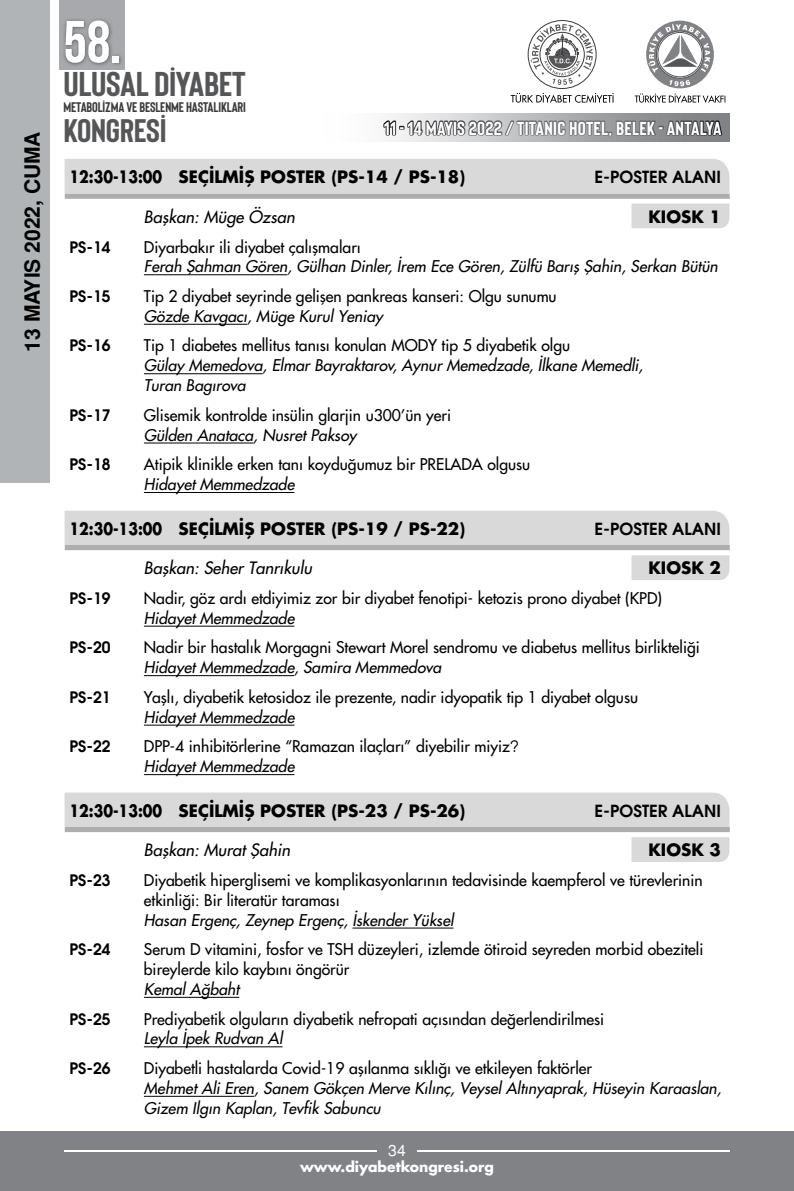
<style>
.page{position:relative;width:794px;height:1191px;background:#fff}
.page>*{position:absolute;margin:0;border:0;box-sizing:border-box;transform-origin:0 0}
.t1{font:700 58.98px "Bebas Neue";color:#fff}
.t2{font:700 34.48px "Bison";letter-spacing:-.01em;color:#555658;scale:1.11 1}
.t3{font:700 32.55px "Bison";letter-spacing:-.01em;color:#555658;scale:1.11 1}
.t4{font:700 21px "Helvetica Tr";color:#000}
.t5{font:700 18.72px "Bison";letter-spacing:.015em;color:#fff;scale:1.09 1}
.t6{font:16.62px "Futura Bold Tr";color:#000;scale:.85 1}
.t7{font:16.62px "Futura Italic Tr";color:#000}
.t8{font:16.62px "Avant Garde Bold Tr";color:#000}
.t9{font:16.62px "Futura Bold Tr";color:#000}
.t10{font:15.75px/19.8px "Futura Normal Tr";color:#000}
.t11{font:15.75px/19.8px "Futura Italic Tr";color:#000}
.t12{font:15.75px "Avant Garde Bold Tr";color:#000}
.t13{font:15.75px "Helvetica Normal Tr";color:#fff}
.t14{font:700 14px "Bison";letter-spacing:-.01em;color:#3c3b3d;scale:1.04 1}
.t15{font:14px "Futura Bold Tr";color:#fff}
.s1{font-family:"Bebas Neue"}
.s2{font-family:"Avant Garde Tr"}
</style>
<div class="page">
<div style="left:646px;top:21px;width:68px;height:67px;background:#808285;border-radius:50%"></div>
<svg style="left:656px;top:31px;width:47px;height:47px"></svg>
<svg style="left:648px;top:24px;width:62px;height:49px"></svg>
<svg style="left:669px;top:80px;width:21px;height:6px"></svg>
<div style="left:59px;top:0;width:66px;height:69px;background:#a7a9ac"></div>
<img style="left:59px;top:19px;width:66px;height:51px">
<div style="left:321px;top:114px;width:408px;height:28px;background:linear-gradient(to right,#fff,#74777a)"></div>
<svg style="left:510px;top:93px;width:103px;height:10px"></svg>
<svg style="left:634px;top:93px;width:91px;height:10px"></svg>
<svg style="left:382px;top:116px;width:341px;height:22px;background:#898a8c"></svg>
<svg style="left:528px;top:21px;width:68px;height:67px"></svg>
<div style="left:527px;top:20px;width:69px;height:69px;border:1px solid #3c3b3d;border-radius:50%"></div>
<svg style="left:530px;top:24px;width:63px;height:61px"></svg>
<div style="left:0;top:0;width:50px;height:483px;background:#b1b4b6"></div>
<div style="left:0;top:1131px;width:794px;height:60px;background:#808285"></div>
<hr style="left:417px;top:1149px;width:313px;height:2px;background:#fff">
<hr style="left:64px;top:1149px;width:312px;height:2px;background:#fff">
<hr style="left:144px;top:274px;width:143px;height:1px;background:#000">
<hr style="left:144px;top:324px;width:103px;height:1px;background:#000">
<hr style="left:144px;top:373px;width:119px;height:1px;background:#000">
<hr style="left:144px;top:443px;width:109px;height:1px;background:#000">
<hr style="left:144px;top:492px;width:150px;height:1px;background:#000">
<hr style="left:144px;top:626px;width:150px;height:1px;background:#000">
<hr style="left:144px;top:675px;width:150px;height:1px;background:#000">
<hr style="left:144px;top:725px;width:150px;height:1px;background:#000">
<hr style="left:144px;top:774px;width:150px;height:1px;background:#000">
<hr style="left:352px;top:927px;width:101px;height:1px;background:#000">
<hr style="left:144px;top:997px;width:95px;height:1px;background:#000">
<hr style="left:144px;top:1046px;width:138px;height:1px;background:#000">
<hr style="left:144px;top:1096px;width:110px;height:1px;background:#000">
<svg style="left:64px;top:159px;width:665px;height:69px"></svg>
<svg style="left:64px;top:510px;width:665px;height:70px"></svg>
<svg style="left:64px;top:792px;width:665px;height:70px"></svg>
<h3 class="t4" style="left:20px;top:351px;width:222px;rotate:-90deg">13 MAYIS 2022, CUMA</h3>
<h1 class="t1" style="left:63px;top:10px;width:59px">58.</h1>
<h2 class="t2" style="left:63px;top:62px;width:166px">ULUSAL DİYABET</h2>
<p class="t14" style="left:63px;top:98px;width:177px">METABOLİZMA VE BESLENME HASTALIKLARI</p>
<h3 class="t3" style="left:63px;top:110px;width:94px">KONGRESİ</h3>
<p class="t5" style="left:384px;top:116px;width:311px">11 - 1<span class="s1">4</span> MAYIS 2022 / TITANIC HOTEL, BELEK - ANTALYA</p>
<p class="t6" style="left:69px;top:165px;width:467px">12:30-13:00 SEÇİLMİŞ POSTER (PS-14 / PS-18)</p>
<p class="t8" style="left:594px;top:166px;width:128px">E-POSTER ALANI</p>
<p class="t7" style="left:144px;top:206px;width:152px">Başkan: Müge Özsan</p>
<p class="t9" style="left:648px;top:205px;width:74px">KIOSK 1</p>
<p class="t12" style="left:69px;top:236px;width:43px">PS-14</p>
<p class="t10" style="left:144px;top:237px;width:218px">Diyarbakır ili diyabet çalışmaları</p>
<p class="t11" style="left:144px;top:256px;width:575px">Ferah Şahman Gören, Gülhan Dinler, İrem Ece Gören, Zülfü Barış Şahin, Serkan Bütün</p>
<p class="t12" style="left:69px;top:286px;width:43px">PS-15</p>
<p class="t10" style="left:144px;top:286px;width:414px">Tip 2 diyabet seyrinde gelişen pankreas kanseri: Olgu sunumu</p>
<p class="t11" style="left:144px;top:306px;width:240px">Gözde Kavgacı, Müge Kurul Yeniay</p>
<p class="t12" style="left:69px;top:335px;width:43px">PS-16</p>
<p class="t10" style="left:144px;top:336px;width:428px">Tip 1 diabetes mellitus tanısı konulan MODY tip 5 diyabetik olgu</p>
<p class="t11" style="left:144px;top:355px;width:501px">Gülay Memedova, Elmar Bayraktarov, Aynur Memedzade, İlkane Memedli,<br>Turan Bagırova</p>
<p class="t12" style="left:69px;top:404px;width:43px">PS-17</p>
<p class="t10" style="left:144px;top:405px;width:309px">Glisemik kontrolde insülin glarjin u300’ün yeri</p>
<p class="t11" style="left:144px;top:425px;width:214px">Gülden Anataca, Nusret Paksoy</p>
<p class="t12" style="left:69px;top:454px;width:43px">PS-18</p>
<p class="t10" style="left:144px;top:454px;width:388px">Atipik klinikle erken tanı koyduğumuz bir PRELADA olgusu</p>
<p class="t11" style="left:144px;top:474px;width:152px">Hidayet Memmedzade</p>
<p class="t6" style="left:69px;top:517px;width:467px">12:30-13:00 SEÇİLMİŞ POSTER (PS-19 / PS-22)</p>
<p class="t8" style="left:594px;top:517px;width:128px">E-POSTER ALANI</p>
<p class="t7" style="left:144px;top:557px;width:169px">Başkan: Seher Tanrıkulu</p>
<p class="t9" style="left:648px;top:556px;width:74px">KIOSK 2</p>
<p class="t12" style="left:69px;top:588px;width:43px">PS-19</p>
<p class="t10" style="left:144px;top:588px;width:520px">Nadir, göz ardı etdiyimiz zor bir diyabet fenotipi- ketozis prono diyabet (KPD)</p>
<p class="t11" style="left:144px;top:608px;width:152px">Hidayet Memmedzade</p>
<p class="t12" style="left:69px;top:637px;width:43px">PS-20</p>
<p class="t10" style="left:144px;top:637px;width:557px">Nadir bir hastalık Morgagni Stewart Morel sendromu ve diabetus mellitus birlikteliği</p>
<p class="t11" style="left:144px;top:657px;width:299px">Hidayet Memmedzade, Samira Memmedova</p>
<p class="t12" style="left:69px;top:686px;width:43px">PS-21</p>
<p class="t10" style="left:144px;top:687px;width:496px">Yaşlı, diyabetik ketosidoz ile prezente, nadir idyopatik tip 1 diyabet olgusu</p>
<p class="t11" style="left:144px;top:707px;width:152px">Hidayet Memmedzade</p>
<p class="t12" style="left:69px;top:736px;width:43px">PS-22</p>
<p class="t10" style="left:144px;top:736px;width:377px">DPP-4 inhibitörlerine “Ramazan ilaçları” diyebilir miyiz<span class="s2">?</span></p>
<p class="t11" style="left:144px;top:756px;width:152px">Hidayet Memmedzade</p>
<p class="t6" style="left:69px;top:799px;width:467px">12:30-13:00 SEÇİLMİŞ POSTER (PS-23 / PS-26)</p>
<p class="t8" style="left:594px;top:799px;width:128px">E-POSTER ALANI</p>
<p class="t7" style="left:144px;top:839px;width:148px">Başkan: Murat Şahin</p>
<p class="t9" style="left:648px;top:838px;width:74px">KIOSK 3</p>
<p class="t12" style="left:69px;top:870px;width:43px">PS-23</p>
<p class="t10" style="left:144px;top:870px;width:560px">Diyabetik hiperglisemi ve komplikasyonlarının tedavisinde kaempferol ve türevlerinin etkinliği: Bir literatür taraması</p>
<p class="t11" style="left:144px;top:909px;width:311px">Hasan Ergenç, Zeynep Ergenç, İskender Yüksel</p>
<p class="t12" style="left:69px;top:939px;width:43px">PS-24</p>
<p class="t10" style="left:144px;top:939px;width:561px">Serum D vitamini, fosfor ve TSH düzeyleri, izlemde ötiroid seyreden morbid obeziteli bireylerde kilo kaybını öngörür</p>
<p class="t11" style="left:144px;top:979px;width:97px">Kemal Ağbaht</p>
<p class="t12" style="left:69px;top:1008px;width:43px">PS-25</p>
<p class="t10" style="left:144px;top:1008px;width:462px">Prediyabetik olguların diyabetik nefropati açısından değerlendirilmesi</p>
<p class="t11" style="left:144px;top:1028px;width:140px">Leyla İpek Rudvan Al</p>
<p class="t12" style="left:69px;top:1058px;width:43px">PS-26</p>
<p class="t10" style="left:144px;top:1058px;width:449px">Diyabetli hastalarda Covid-19 aşılanma sıklığı ve etkileyen faktörler</p>
<p class="t11" style="left:144px;top:1078px;width:579px">Mehmet Ali Eren, Sanem Gökçen Merve Kılınç, Veysel Altınyaprak, Hüseyin Karaaslan,<br>Gizem Ilgın Kaplan, Tevfik Sabuncu</p>
<p class="t13" style="left:388px;top:1141px;width:19px">34</p>
<p class="t15" style="left:300px;top:1157px;width:195px">www.diyabetkongresi.org</p>
</div>
